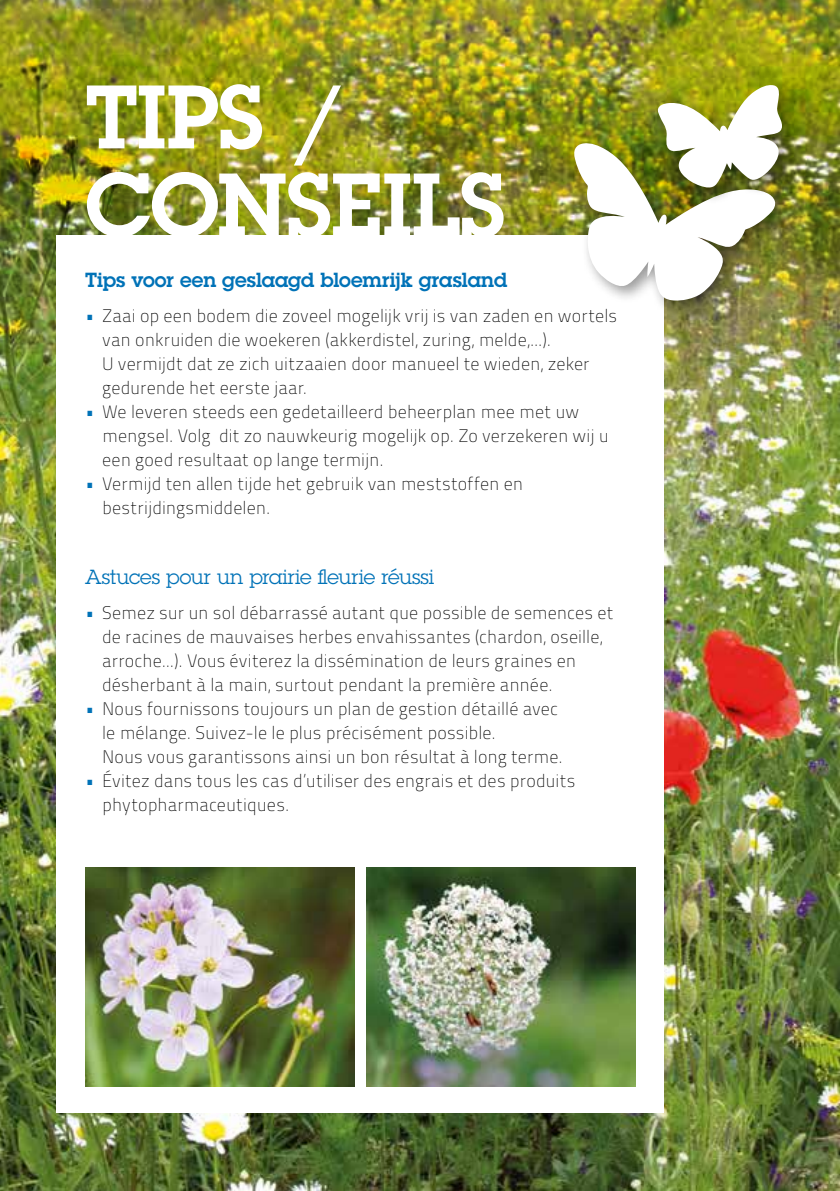
<style>
.page{position:relative;width:840px;height:1191px;background:#fff}
.page>*{position:absolute;margin:0;border:0;box-sizing:border-box;transform-origin:0 0}
.t1{font:600 88px/88px "Lubalin Graph Std";letter-spacing:-.015em;color:#fff}
.t2{font:600 20px "Lubalin Graph Std";letter-spacing:-.005em;color:#0072b7}
.t3{font:20px "Lubalin Graph Std";color:#0072b7}
.t4{font:18px/24px "Titillium Maps 26 L 1 wt";letter-spacing:.005em;color:#000}
.s1{color:#0072b7}
</style>
<div class="page">
<img style="left:0;top:0;width:839px;height:1191px">
<div style="left:57px;top:236px;width:606px;height:877px;background:#fff"></div>
<img style="left:85px;top:867px;width:269px;height:219px">
<img style="left:366px;top:867px;width:269px;height:219px">
<div style="left:567px;top:137px;width:225px;height:181px;background:#000;opacity:.4"></div>
<div style="left:651px;top:79px;width:147px;height:126px;background:#000;opacity:.4"></div>
<img style="left:573px;top:84px;width:212px;height:217px">
<h1 class="t1" style="left:85px;top:72px;width:422px">TIPS /<br>CONSEILS</h1>
<p class="t2" style="left:85px;top:266px;width:423px">Tips voor een geslaagd bloemrijk grasland</p>
<p class="t4" style="left:102px;top:303px;width:516px;text-indent:-17px"><span class="s1">•</span> Zaai op een bodem die zoveel mogelijk vrij is van zaden en wortels van onkruiden die woekeren (akkerdistel, zuring, melde,...).<br>U vermijdt dat ze zich uitzaaien door manueel te wieden, zeker gedurende het eerste jaar.</p>
<p class="t4" style="left:102px;top:399px;width:508px;text-indent:-17px"><span class="s1">•</span> We leveren steeds een gedetailleerd beheerplan mee met uw mengsel. Volg dit zo nauwkeurig mogelijk op. Zo verzekeren wij u een goed resultaat op lange termijn.</p>
<p class="t4" style="left:102px;top:471px;width:422px;text-indent:-17px"><span class="s1">•</span> Vermijd ten allen tijde het gebruik van meststoffen en bestrijdingsmiddelen.</p>
<p class="t3" style="left:85px;top:564px;width:350px">Astuces pour un prairie fleurie réussi</p>
<p class="t4" style="left:102px;top:600px;width:512px;text-indent:-17px"><span class="s1">•</span> Semez sur un sol débarrassé autant que possible de semences et de racines de mauvaises herbes envahissantes (chardon, oseille, arroche...). Vous éviterez la dissémination de leurs graines en désherbant à la main, surtout pendant la première année.</p>
<p class="t4" style="left:102px;top:696px;width:462px;text-indent:-17px"><span class="s1">•</span> Nous fournissons toujours un plan de gestion détaillé avec le mélange. Suivez-le le plus précisément possible.<br>Nous vous garantissons ainsi un bon résultat à long terme.</p>
<p class="t4" style="left:102px;top:768px;width:474px;text-indent:-17px"><span class="s1">•</span> Évitez dans tous les cas d’utiliser des engrais et des produits phytopharmaceutiques.</p>
</div>
